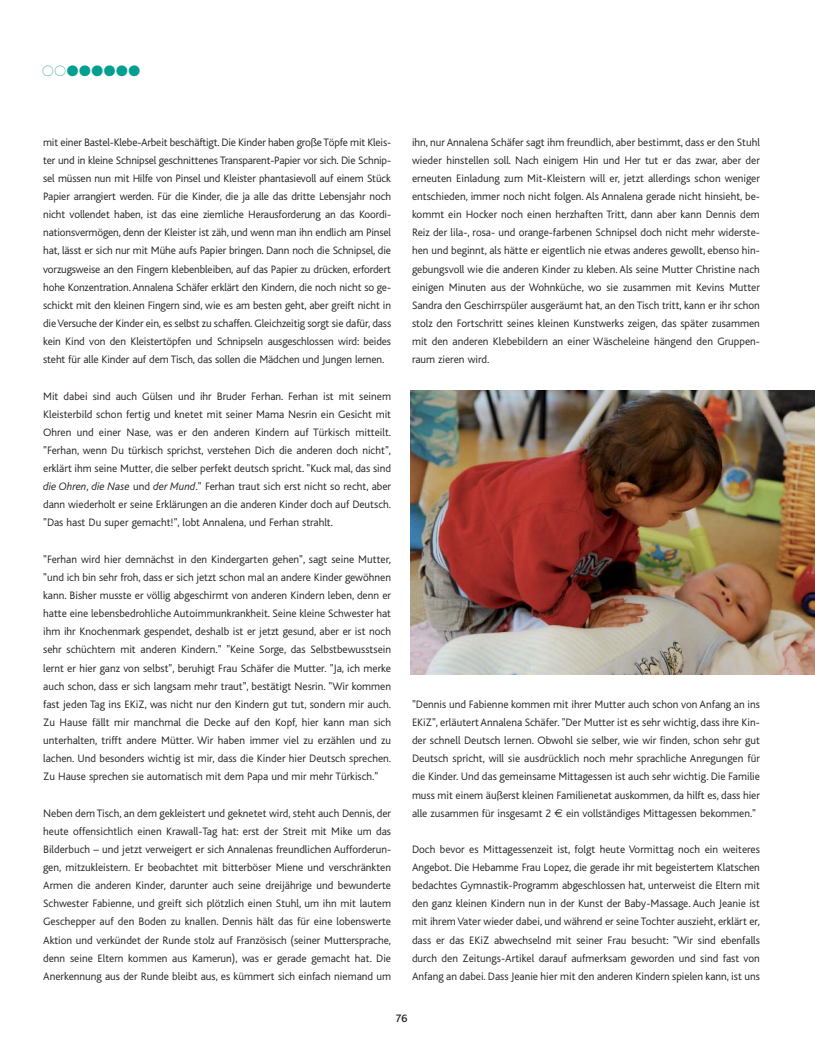
<style>
.page{position:relative;width:815px;height:1053px;background:#fff}
.page>*{position:absolute;margin:0;border:0;box-sizing:border-box;transform-origin:0 0}
.t1{font:15px "Taa Dingbats";color:#009f8f}
.t2{font:300 11.25px/18.1px "Bliss";color:#231f20;text-align:justify}
.t3{font:500 11.25px "Bliss";color:#231f20}
.s1{font-style:italic}
.s2{font-family:"Euro Sans";font-weight:400}
</style>
<div class="page">
<img style="left:411px;top:390px;width:403px;height:284px">
<h1 class="t1" style="left:67px;top:65px;width:76px">●●●●●●</h1>
<p class="t2" style="left:43px;top:134px;width:350px">mit einer Bastel-Klebe-Arbeit beschäftigt. Die Kinder haben große Töpfe mit Kleis&shy;ter und in kleine Schnipsel geschnittenes Transparent-Papier vor sich. Die Schnip&shy;sel müssen nun mit Hilfe von Pinsel und Kleister phantasievoll auf einem Stück Papier arrangiert werden. Für die Kinder, die ja alle das dritte Lebensjahr noch nicht vollendet haben, ist das eine ziemliche Herausforderung an das Koordi&shy;nationsvermögen, denn der Kleister ist zäh, und wenn man ihn endlich am Pinsel hat, lässt er sich nur mit Mühe aufs Papier bringen. Dann noch die Schnipsel, die vorzugsweise an den Fingern klebenbleiben, auf das Papier zu drücken, erfordert hohe Konzentration. Annalena Schäfer erklärt den Kindern, die noch nicht so ge&shy;schickt mit den kleinen Fingern sind, wie es am besten geht, aber greift nicht in die Versuche der Kinder ein, es selbst zu schaffen. Gleichzeitig sorgt sie dafür, dass kein Kind von den Kleistertöpfen und Schnipseln ausgeschlossen wird: beides steht für alle Kinder auf dem Tisch, das sollen die Mädchen und Jungen lernen.</p>
<p class="t2" style="left:43px;top:388px;width:349px">Mit dabei sind auch Gülsen und ihr Bruder Ferhan. Ferhan ist mit seinem Kleisterbild schon fertig und knetet mit seiner Mama Nesrin ein Gesicht mit Ohren und einer Nase, was er den anderen Kindern auf Türkisch mitteilt. "Ferhan, wenn Du türkisch sprichst, verstehen Dich die anderen doch nicht", erklärt ihm seine Mutter, die selber perfekt deutsch spricht. "Kuck mal, das sind <span class="s1">die Ohren</span>, <span class="s1">die Nase</span> und <span class="s1">der Mund</span>." Ferhan traut sich erst nicht so recht, aber dann wiederholt er seine Erklärungen an die anderen Kinder doch auf Deutsch. "Das hast Du super gemacht!", lobt Annalena, und Ferhan strahlt.</p>
<p class="t2" style="left:43px;top:551px;width:349px">"Ferhan wird hier demnächst in den Kindergarten gehen", sagt seine Mutter, "und ich bin sehr froh, dass er sich jetzt schon mal an andere Kinder gewöhnen kann. Bisher musste er völlig abgeschirmt von anderen Kindern leben, denn er hatte eine lebensbedrohliche Autoimmunkrankheit. Seine kleine Schwester hat ihm ihr Knochenmark gespendet, deshalb ist er jetzt gesund, aber er ist noch sehr schüchtern mit anderen Kindern." "Keine Sorge, das Selbstbewusstsein lernt er hier ganz von selbst", beruhigt Frau Schäfer die Mutter. "Ja, ich merke auch schon, dass er sich langsam mehr traut", bestätigt Nesrin. "Wir kommen fast jeden Tag ins EKiZ, was nicht nur den Kindern gut tut, sondern mir auch.<br>Zu Hause fällt mir manchmal die Decke auf den Kopf, hier kann man sich unterhalten, trifft andere Mütter. Wir haben immer viel zu erzählen und zu lachen. Und besonders wichtig ist mir, dass die Kinder hier Deutsch sprechen.<br>Zu Hause sprechen sie automatisch mit dem Papa und mir mehr Türkisch."</p>
<p class="t2" style="left:43px;top:805px;width:349px">Neben dem Tisch, an dem gekleistert und geknetet wird, steht auch Dennis, der heute offensichtlich einen Krawall-Tag hat: erst der Streit mit Mike um das Bilderbuch – und jetzt verweigert er sich Annalenas freundlichen Aufforderun&shy;gen, mitzukleistern. Er beobachtet mit bitterböser Miene und verschränkten Armen die anderen Kinder, darunter auch seine dreijährige und bewunderte Schwester Fabienne, und greift sich plötzlich einen Stuhl, um ihn mit lautem Geschepper auf den Boden zu knallen. Dennis hält das für eine lobenswerte Aktion und verkündet der Runde stolz auf Französisch (seiner Muttersprache, denn seine Eltern kommen aus Kamerun), was er gerade gemacht hat. Die Anerkennung aus der Runde bleibt aus, es kümmert sich einfach niemand um</p>
<p class="t2" style="left:412px;top:134px;width:349px">ihn, nur Annalena Schäfer sagt ihm freundlich, aber bestimmt, dass er den Stuhl wieder hinstellen soll. Nach einigem Hin und Her tut er das zwar, aber der erneuten Einladung zum Mit-Kleistern will er, jetzt allerdings schon weniger entschieden, immer noch nicht folgen. Als Annalena gerade nicht hinsieht, be&shy;kommt ein Hocker noch einen herzhaften Tritt, dann aber kann Dennis dem Reiz der lila-, rosa- und orange-farbenen Schnipsel doch nicht mehr widerste&shy;hen und beginnt, als hätte er eigentlich nie etwas anderes gewollt, ebenso hin&shy;gebungsvoll wie die anderen Kinder zu kleben. Als seine Mutter Christine nach einigen Minuten aus der Wohnküche, wo sie zusammen mit Kevins Mutter Sandra den Geschirrspüler ausgeräumt hat, an den Tisch tritt, kann er ihr schon stolz den Fortschritt seines kleinen Kunstwerks zeigen, das später zusammen mit den anderen Klebebildern an einer Wäscheleine hängend den Gruppen&shy;raum zieren wird.</p>
<p class="t2" style="left:412px;top:696px;width:349px">"Dennis und Fabienne kommen mit ihrer Mutter auch schon von Anfang an ins EKiZ", erläutert Annalena Schäfer. "Der Mutter ist es sehr wichtig, dass ihre Kin&shy;der schnell Deutsch lernen. Obwohl sie selber, wie wir finden, schon sehr gut Deutsch spricht, will sie ausdrücklich noch mehr sprachliche Anregungen für die Kinder. Und das gemeinsame Mittagessen ist auch sehr wichtig. Die Familie muss mit einem äußerst kleinen Familienetat auskommen, da hilft es, dass hier alle zusammen für insgesamt 2 <span class="s2">€</span> ein vollständiges Mittagessen bekommen."</p>
<p class="t2" style="left:412px;top:841px;width:349px">Doch bevor es Mittagessenzeit ist, folgt heute Vormittag noch ein weiteres Angebot. Die Hebamme Frau Lopez, die gerade ihr mit begeistertem Klatschen bedachtes Gymnastik-Programm abgeschlossen hat, unterweist die Eltern mit den ganz kleinen Kindern nun in der Kunst der Baby-Massage. Auch Jeanie ist mit ihrem Vater wieder dabei, und während er seine Tochter auszieht, erklärt er, dass er das EKiZ abwechselnd mit seiner Frau besucht: "Wir sind ebenfalls durch den Zeitungs-Artikel darauf aufmerksam geworden und sind fast von Anfang an dabei. Dass Jeanie hier mit den anderen Kindern spielen kann, ist uns</p>
<p class="t3" style="left:396px;top:1013px;width:13px">76</p>
</div>
